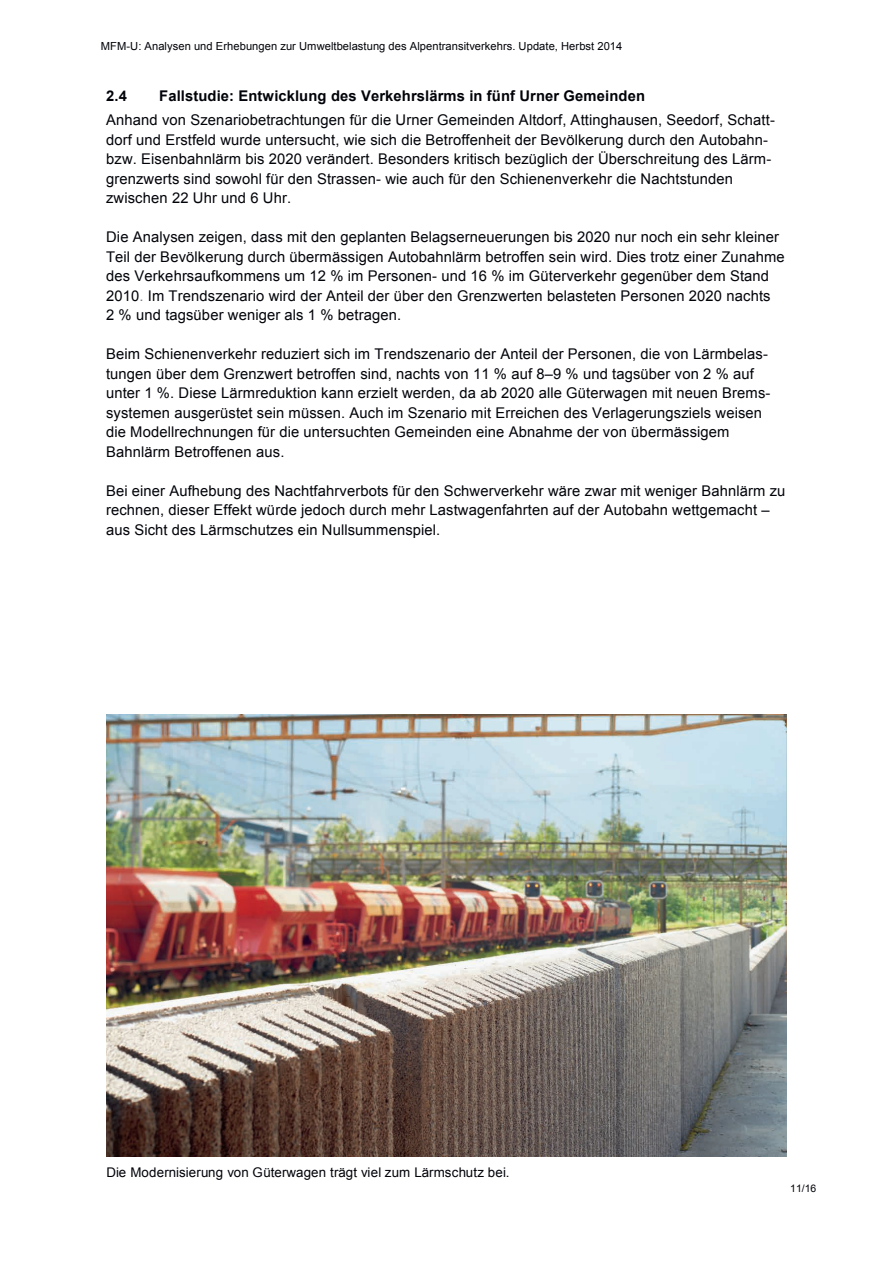
<style>
.page{position:relative;width:893px;height:1263px;background:#fff}
.page>*{position:absolute;margin:0;border:0;box-sizing:border-box;transform-origin:0 0}
.t1{font:14.7px/19.5px "Arial MS";letter-spacing:.01em;color:#000309}
.t2{font:700 14.7px "Arial";color:#000309}
.t3{font:13.35px "Arial MS";letter-spacing:.01em;color:#000309}
.t4{font:11.1px "Arial MS";letter-spacing:.005em;color:#000309}
.t5{font:10.5px "Arial MS";color:#000309}
.s1{font-family:"Arial";font-weight:700}
.s2{color:#797c80}
</style>
<div class="page">
<img style="left:106px;top:714px;width:681px;height:443px">
<p class="t4" style="left:101px;top:40px;width:523px">MFM-U: Analysen und Erhebungen zur Umweltbelastung des Alpentransitverkehrs. Update, Herbst 2014</p>
<p class="t1" style="left:106px;top:83px;width:670px;line-height:24.5px;text-indent:53px"><span class="s1">Fallstudie: Entwicklung des Verkehrslärms in fünf Urner Gemeinden<br></span>Anhand von Szenariobetrachtungen für die Urner Gemeinden Altdorf, Attinghausen, Seedorf, Schatt-</p>
<p class="t1" style="left:106px;top:130px;width:667px">dorf und Erstfeld wurde untersucht, wie sich die Betroffenheit der Bevölkerung durch den Autobahn&shy;bzw. Eisenbahnlärm bis 2020 verändert. Besonders kritisch bezüglich der Überschreitung des Lärm&shy;grenzwerts sind sowohl für den Strassen- wie auch für den Schienenverkehr die Nachtstunden zwischen 22 Uhr und 6 Uhr.</p>
<p class="t1" style="left:106px;top:227px;width:680px">Die Analysen zeigen, dass mit den geplanten Belagserneuerungen bis 2020 nur noch ein sehr kleiner Teil der Bevölkerung durch übermässigen Autobahnlärm betroffen sein wird. Dies trotz einer Zunahme des Verkehrsaufkommens um 12 % im Personen- und 16 % im Güterverkehr gegenüber dem Stand 2010<span class="s2">.</span> Im Trendszenario wird der Anteil der über den Grenzwerten belasteten Personen 2020 nachts<br>2 % und tagsüber weniger als 1 % betragen.</p>
<p class="t1" style="left:106px;top:344px;width:666px">Beim Schienenverkehr reduziert sich im Trendszenario der Anteil der Personen, die von Lärmbelas&shy;tungen über dem Grenzwert betroffen sind, nachts von 11 % auf 8–9 % und tagsüber von 2 % auf unter 1 %. Diese Lärmreduktion kann erzielt werden, da ab 2020 alle Güterwagen mit neuen Brems&shy;systemen ausgerüstet sein müssen. Auch im Szenario mit Erreichen des Verlagerungsziels weisen die Modellrechnungen für die untersuchten Gemeinden eine Abnahme der von übermässigem Bahnlärm Betroffenen aus.</p>
<p class="t1" style="left:106px;top:481px;width:681px">Bei einer Aufhebung des Nachtfahrverbots für den Schwerverkehr wäre zwar mit weniger Bahnlärm zu rechnen, dieser Effekt würde jedoch durch mehr Lastwagenfahrten auf der Autobahn wettgemacht – aus Sicht des Lärmschutzes ein Nullsummenspiel.</p>
<p class="t2" style="left:106px;top:86px;width:22px">2.4</p>
<p class="t3" style="left:106px;top:1165px;width:405px">Die Modernisierung von Güterwagen trägt viel zum Lärmschutz bei.</p>
<p class="t5" style="left:790px;top:1182px;width:28px">11/16</p>
</div>
